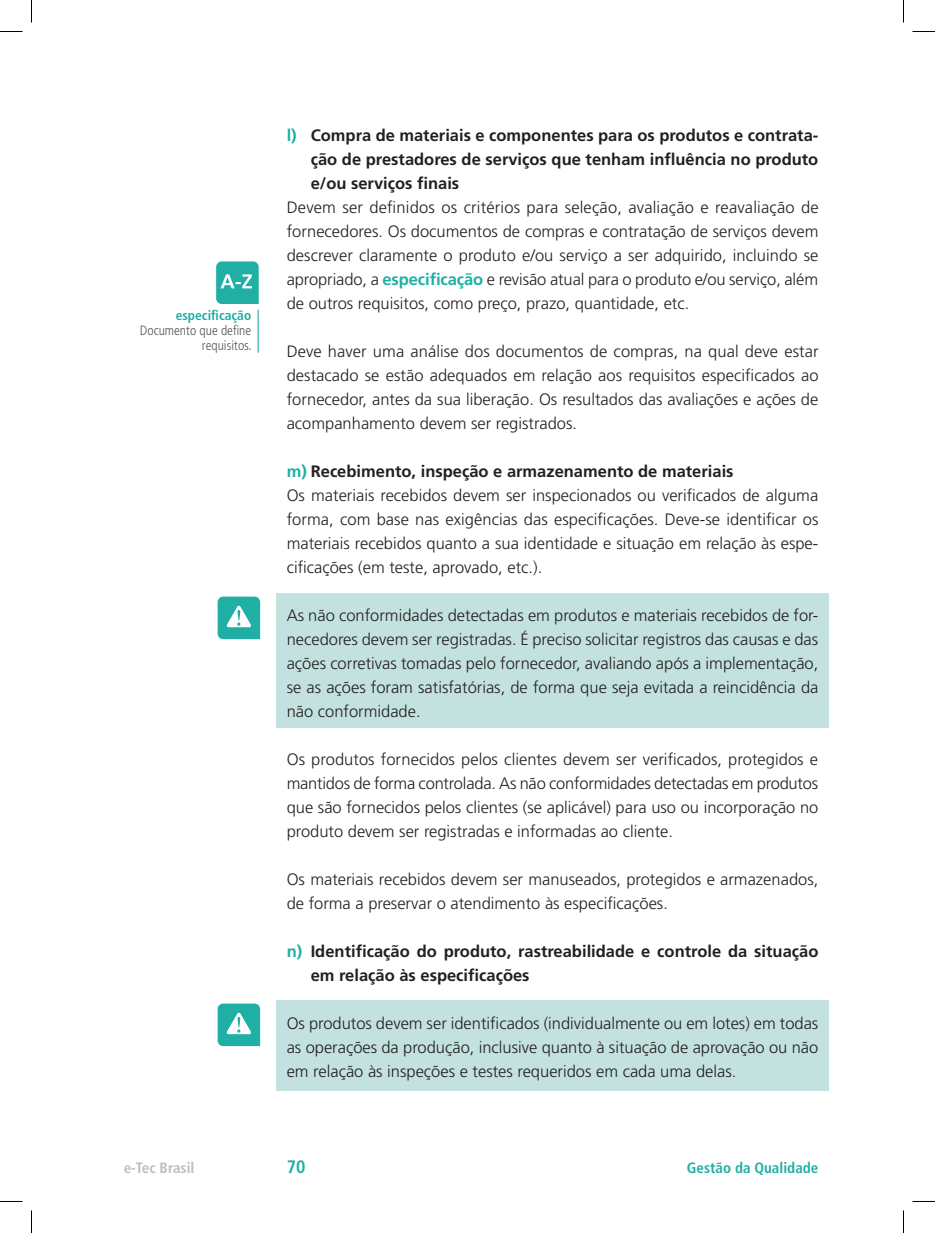
<style>
.page{position:relative;width:935px;height:1233px;background:#fff}
.page>*{position:absolute;margin:0;border:0;box-sizing:border-box;transform-origin:0 0}
.t1{font:700 condensed 18px "Frutiger LT Std";color:#1fafa4}
.t2{font:300 16.5px/24px "Frutiger LT Std";color:#231f20;text-align:justify}
.t3{font:700 16.5px/24px "Frutiger LT Std";color:#231f20;text-align:justify}
.t4{font:700 condensed 15px "Frutiger LT Std";color:#1fafa4}
.t5{font:700 condensed 15px "Frutiger LT Std";color:#bcbdc0}
.t6{font:300 condensed 13.5px/15px "Frutiger LT Std";color:#57585a;text-align:right}
.t7{font:700 condensed 13.5px "Frutiger LT Std";color:#1fafa4}
.s1{color:#1fafa4}
.s2{font-weight:700;color:#1fafa4}
.s3{font-weight:700}
</style>
<div class="page">
<div style="left:276px;top:594px;width:553px;height:134px;background:#c3e2df"></div>
<div style="left:276px;top:999px;width:553px;height:91px;background:#c3e2df"></div>
<hr style="left:257px;top:310px;width:2px;height:43px;background:#1fafa4">
<svg style="left:216px;top:261px;width:43px;height:43px"></svg>
<svg style="left:218px;top:596px;width:42px;height:43px"></svg>
<svg style="left:218px;top:1003px;width:42px;height:43px"></svg>
<svg style="left:0;top:31px;width:22px;height:1px"></svg>
<svg style="left:912px;top:31px;width:23px;height:1px"></svg>
<svg style="left:0;top:1201px;width:22px;height:1px"></svg>
<svg style="left:912px;top:1201px;width:23px;height:1px"></svg>
<svg style="left:31px;top:0;width:1px;height:23px"></svg>
<svg style="left:31px;top:1210px;width:1px;height:22px"></svg>
<svg style="left:903px;top:0;width:1px;height:23px"></svg>
<svg style="left:903px;top:1210px;width:1px;height:22px"></svg>
<p class="t7" style="left:176px;top:307px;width:77px">especificação</p>
<p class="t6" style="left:140px;top:323px;width:113px">Documento que define requisitos.</p>
<p class="t3" style="left:311px;top:123px;width:509px;text-indent:-24px"><span class="s1">l)</span> Compra de materiais e componentes para os produtos e contrata&shy;ção de prestadores de serviços que tenham influência no produto e/ou serviços finais</p>
<p class="t2" style="left:287px;top:195px;width:533px">Devem ser definidos os critérios para seleção, avaliação e reavaliação de fornecedores. Os documentos de compras e contratação de serviços devem descrever claramente o produto e/ou serviço a ser adquirido, incluindo se apropriado, a <span class="s2">especificação</span> e revisão atual para o produto e/ou serviço, além de outros requisitos, como preço, prazo, quantidade, etc.</p>
<p class="t2" style="left:287px;top:339px;width:533px">Deve haver uma análise dos documentos de compras, na qual deve estar destacado se estão adequados em relação aos requisitos especificados ao fornecedor, antes da sua liberação. Os resultados das avaliações e ações de acompanhamento devem ser registrados.</p>
<p class="t2" style="left:287px;top:459px;width:533px;text-align:left"><span class="s2">m)</span> <span class="s3">Recebimento, inspeção e armazenamento de materiais<br></span>Os materiais recebidos devem ser inspecionados ou verificados de alguma forma, com base nas exigências das especificações. Deve-se identificar os materiais recebidos quanto a sua identidade e situação em relação às espe&shy;cificações (em teste, aprovado, etc.).</p>
<p class="t2" style="left:287px;top:603px;width:533px">As não conformidades detectadas em produtos e materiais recebidos de for&shy;necedores devem ser registradas. É preciso solicitar registros das causas e das ações corretivas tomadas pelo fornecedor, avaliando após a implementação, se as ações foram satisfatórias, de forma que seja evitada a reincidência da não conformidade.</p>
<p class="t2" style="left:287px;top:747px;width:533px">Os produtos fornecidos pelos clientes devem ser verificados, protegidos e mantidos de forma controlada. As não conformidades detectadas em produtos que são fornecidos pelos clientes (se aplicável) para uso ou incorporação no produto devem ser registradas e informadas ao cliente.</p>
<p class="t2" style="left:287px;top:867px;width:533px">Os materiais recebidos devem ser manuseados, protegidos e armazenados, de forma a preservar o atendimento às especificações.</p>
<p class="t3" style="left:311px;top:939px;width:509px;text-indent:-24px"><span class="s1">n)</span> Identificação do produto, rastreabilidade e controle da situação em relação às especificações</p>
<p class="t2" style="left:287px;top:1011px;width:533px">Os produtos devem ser identificados (individualmente ou em lotes) em todas as operações da produção, inclusive quanto à situação de aprovação ou não em relação às inspeções e testes requeridos em cada uma delas.</p>
<p class="t5" style="left:124px;top:1158px;width:72px">e-Tec Brasil</p>
<p class="t1" style="left:287px;top:1156px;width:20px">70</p>
<p class="t4" style="left:687px;top:1158px;width:133px">Gestão da Qualidade</p>
</div>
